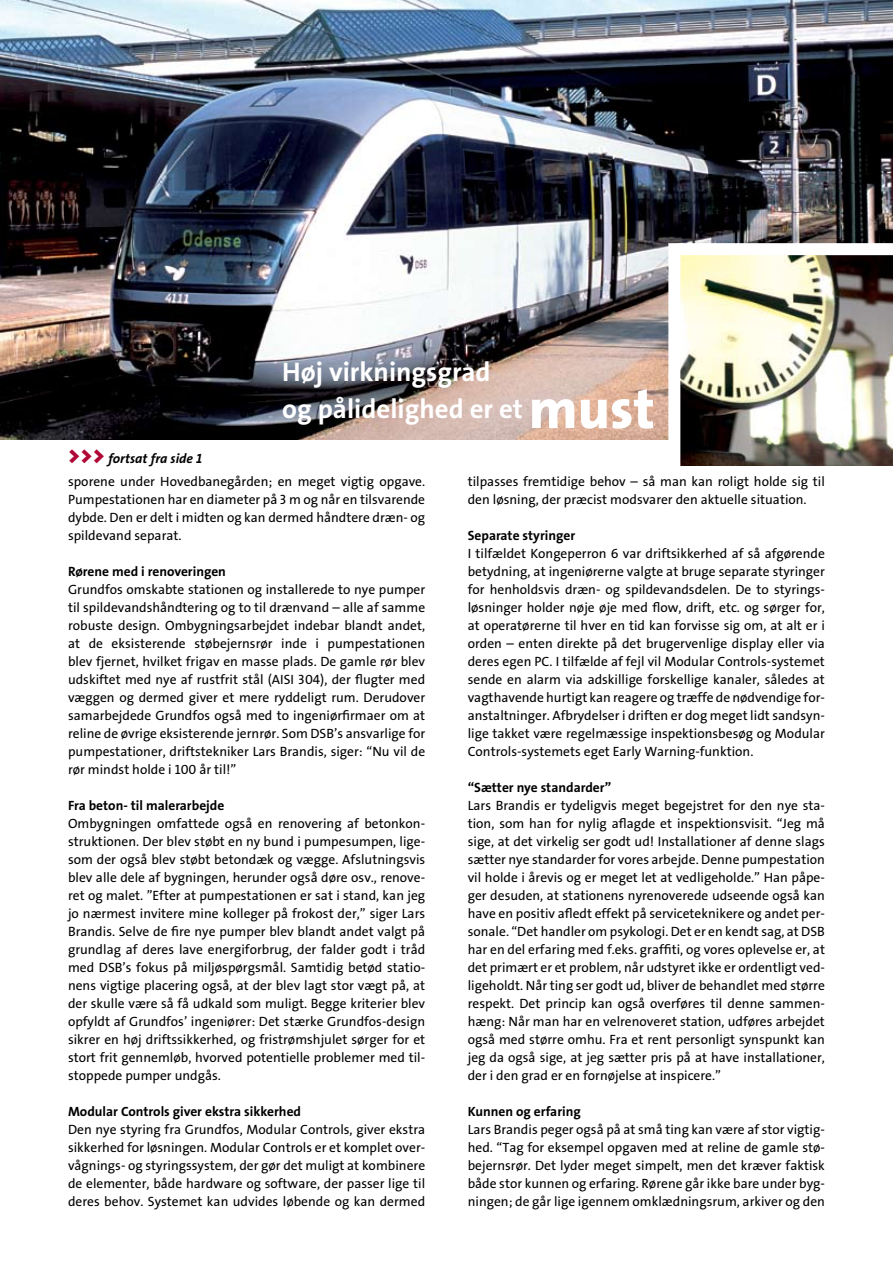
<style>
.page{position:relative;width:893px;height:1263px;background:#fff}
.page>*{position:absolute;margin:0;border:0;box-sizing:border-box;transform-origin:0 0}
.t1{font:57px "The Sans Grundfos 8 XB";color:#fff}
.t2{font:27px/37.5px "The Sans Grundfos 7 B";color:#fff}
.t3{font:13.5px/18px "The Sans Grundfos 5 R";color:#000;text-align:justify}
.t4{font:13.5px "The Sans Grundfos 7 B";color:#000}
.t5{font:italic 13.5px "The Sans Grundfos 7 B";color:#000}
.s1{font-family:"The Sans Grundfos 9 BL";font-style:normal;font-size:22.5px;color:#b00836}
</style>
<div class="page">
<img style="left:0;top:0;width:893px;height:439px">
<img style="left:662px;top:237px;width:231px;height:229px">
<p class="t5" style="left:68px;top:451px;width:136px"><span class="s1">&gt;&gt;&gt;</span> fortsat fra side 1</p>
<h2 class="t2" style="left:282px;top:354px;width:242px">Høj virkningsgrad og pålidelighed er et</h2>
<h1 class="t1" style="left:529px;top:378px;width:128px">must</h1>
<p class="t3" style="left:68px;top:473px;width:359px">sporene under Hovedbanegården; en meget vigtig opgave.<br>Pumpestationen har en diameter på 3 m og når en tilsvarende dybde. Den er delt i midten og kan dermed håndtere dræn- og spildevand separat.</p>
<p class="t4" style="left:68px;top:564px;width:159px">Rørene med i renoveringen</p>
<p class="t3" style="left:68px;top:581px;width:359px">Grundfos omskabte stationen og installerede to nye pumper til spildevandshåndtering og to til drænvand – alle af samme robuste design. Ombygningsarbejdet indebar blandt andet, at de eksisterende støbejernsrør inde i pumpestationen blev fjernet, hvilket frigav en masse plads. De gamle rør blev udskiftet med nye af rustfrit stål (AISI 304), der flugter med væggen og dermed giver et mere ryddeligt rum. Derudover samarbejdede Grundfos også med to ingeniørfirmaer om at reline de øvrige eksisterende jernrør. Som DSB’s ansvarlige for pumpestationer, driftstekniker Lars Brandis, siger: “Nu vil de rør mindst holde i 100 år til!”</p>
<p class="t4" style="left:68px;top:798px;width:158px">Fra beton- til malerarbejde</p>
<p class="t3" style="left:68px;top:815px;width:359px">Ombygningen omfattede også en renovering af betonkon&shy;struktionen. Der blev støbt en ny bund i pumpesumpen, lige&shy;som der også blev støbt betondæk og vægge. Afslutningsvis blev alle dele af bygningen, herunder også døre osv., renove&shy;ret og malet. ”Efter at pumpestationen er sat i stand, kan jeg jo nærmest invitere mine kolleger på frokost der,” siger Lars Brandis. Selve de fire nye pumper blev blandt andet valgt på grundlag af deres lave energiforbrug, der falder godt i tråd med DSB’s fokus på miljøspørgsmål. Samtidig betød statio&shy;nens vigtige placering også, at der blev lagt stor vægt på, at der skulle være så få udkald som muligt. Begge kriterier blev opfyldt af Grundfos’ ingeniører: Det stærke Grundfos-design sikrer en høj driftssikkerhed, og fristrømshjulet sørger for et stort frit gennemløb, hvorved potentielle problemer med til&shy;stoppede pumper undgås.</p>
<p class="t4" style="left:68px;top:1104px;width:235px">Modular Controls giver ekstra sikkerhed</p>
<p class="t3" style="left:68px;top:1121px;width:359px">Den nye styring fra Grundfos, Modular Controls, giver ekstra sikkerhed for løsningen. Modular Controls er et komplet over&shy;vågnings- og styringssystem, der gør det muligt at kombinere de elementer, både hardware og software, der passer lige til deres behov. Systemet kan udvides løbende og kan dermed</p>
<p class="t3" style="left:468px;top:473px;width:359px">tilpasses fremtidige behov – så man kan roligt holde sig til den løsning, der præcist modsvarer den aktuelle situation.</p>
<p class="t4" style="left:468px;top:528px;width:109px">Separate styringer</p>
<p class="t3" style="left:468px;top:545px;width:359px">I tilfældet Kongeperron 6 var driftsikkerhed af så afgørende betydning, at ingeniørerne valgte at bruge separate styringer for henholdsvis dræn- og spildevandsdelen. De to styrings&shy;løsninger holder nøje øje med flow, drift, etc. og sørger for, at operatørerne til hver en tid kan forvisse sig om, at alt er i orden – enten direkte på det brugervenlige display eller via deres egen PC. I tilfælde af fejl vil Modular Controls-systemet sende en alarm via adskillige forskellige kanaler, således at vagthavende hurtigt kan reagere og træffe de nødvendige for&shy;anstaltninger. Afbrydelser i driften er dog meget lidt sandsyn&shy;lige takket være regelmæssige inspektionsbesøg og Modular Controls-systemets eget Early Warning-funktion.</p>
<p class="t4" style="left:468px;top:780px;width:145px">“Sætter nye standarder”</p>
<p class="t3" style="left:468px;top:797px;width:359px">Lars Brandis er tydeligvis meget begejstret for den nye sta&shy;tion, som han for nylig aflagde et inspektionsvisit. “Jeg må sige, at det virkelig ser godt ud! Installationer af denne slags sætter nye standarder for vores arbejde. Denne pumpestation vil holde i årevis og er meget let at vedligeholde.” Han påpe&shy;ger desuden, at stationens nyrenoverede udseende også kan have en positiv afledt effekt på serviceteknikere og andet per&shy;sonale. “Det handler om psykologi. Det er en kendt sag, at DSB har en del erfaring med f.eks. graffiti, og vores oplevelse er, at det primært er et problem, når udstyret ikke er ordentligt ved&shy;ligeholdt. Når ting ser godt ud, bliver de behandlet med større respekt. Det princip kan også overføres til denne sammen&shy;hæng: Når man har en velrenoveret station, udføres arbejdet også med større omhu. Fra et rent personligt synspunkt kan jeg da også sige, at jeg sætter pris på at have installationer, der i den grad er en fornøjelse at inspicere.”</p>
<p class="t4" style="left:468px;top:1104px;width:115px">Kunnen og erfaring</p>
<p class="t3" style="left:468px;top:1121px;width:359px">Lars Brandis peger også på at små ting kan være af stor vigtig&shy;hed. “Tag for eksempel opgaven med at reline de gamle stø&shy;bejernsrør. Det lyder meget simpelt, men det kræver faktisk både stor kunnen og erfaring. Rørene går ikke bare under byg&shy;ningen; de går lige igennem omklædningsrum, arkiver og den</p>
</div>
